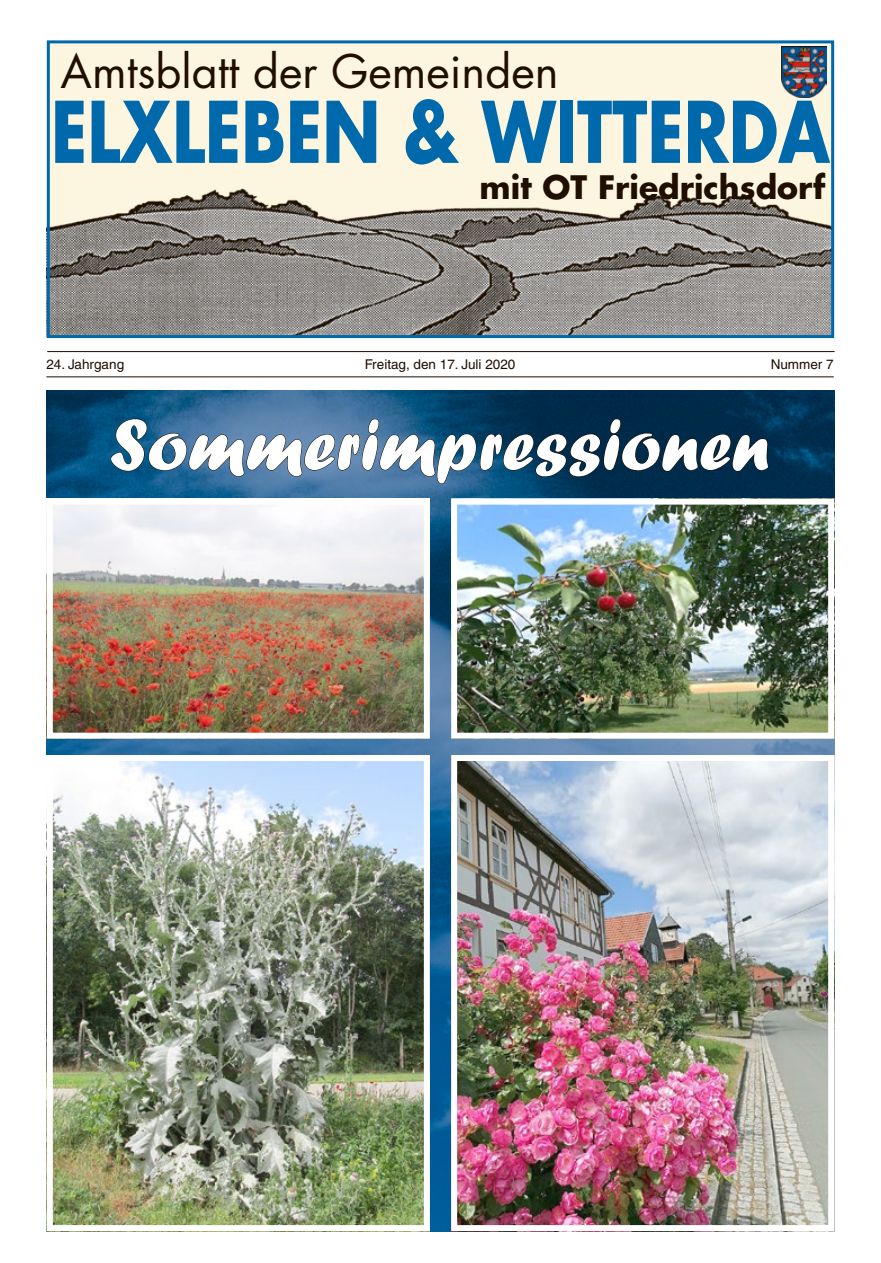
<style>
.page{position:relative;width:881px;height:1263px;background:#fff}
.page>*{position:absolute;margin:0;border:0;box-sizing:border-box;transform-origin:0 0}
.t1{font:700 82.5px "Futura LT";color:#0069ac;scale:.8 1}
.t2{font:75px "Forte";color:#fff}
.t3{font:45px "Futura LT";color:#200e00}
.t4{font:700 31.5px "Futura LT";color:#200e00}
.t5{font:13.5px "Helvetica LT";color:#200e00}
</style>
<div class="page">
<hr style="left:46px;top:376px;width:787px;height:1px;background:#200e00">
<hr style="left:47px;top:351px;width:787px;height:1px;background:#200e00">
<img style="left:51px;top:44px;width:778px;height:290px">
<div style="left:47px;top:40px;width:786px;height:298px;border:3px solid #0069ac"></div>
<img style="left:781px;top:46px;width:45px;height:51px">
<img style="left:47px;top:390px;width:786px;height:841px">
<img style="left:54px;top:506px;width:368px;height:226px">
<div style="left:47px;top:499px;width:382px;height:240px;border:6px solid #fff"></div>
<img style="left:458px;top:506px;width:368px;height:226px">
<div style="left:451px;top:499px;width:382px;height:240px;border:6px solid #fff"></div>
<img style="left:54px;top:762px;width:368px;height:462px">
<div style="left:47px;top:755px;width:382px;height:476px;border:6px solid #fff"></div>
<img style="left:458px;top:762px;width:368px;height:462px">
<div style="left:451px;top:755px;width:382px;height:476px;border:6px solid #fff"></div>
<svg style="left:110px;top:418px;width:658px;height:66px;background:#225073"></svg>
<h3 class="t3" style="left:61px;top:43px;width:499px">Amtsblatt der Gemeinden</h3>
<h1 class="t1" style="left:51px;top:77px;width:974px">ELXLEBEN &amp; WITTERDA</h1>
<h3 class="t4" style="left:479px;top:166px;width:347px">mit OT Friedrichsdorf</h3>
<p class="t5" style="left:46px;top:356px;width:79px">24. Jahrgang</p>
<p class="t5" style="left:364px;top:356px;width:152px">Freitag, den 17. Juli 2020</p>
<p class="t5" style="left:770px;top:356px;width:65px">Nummer 7</p>
<h2 class="t2" style="left:110px;top:399px;width:662px">Sommerimpressionen</h2>
</div>
